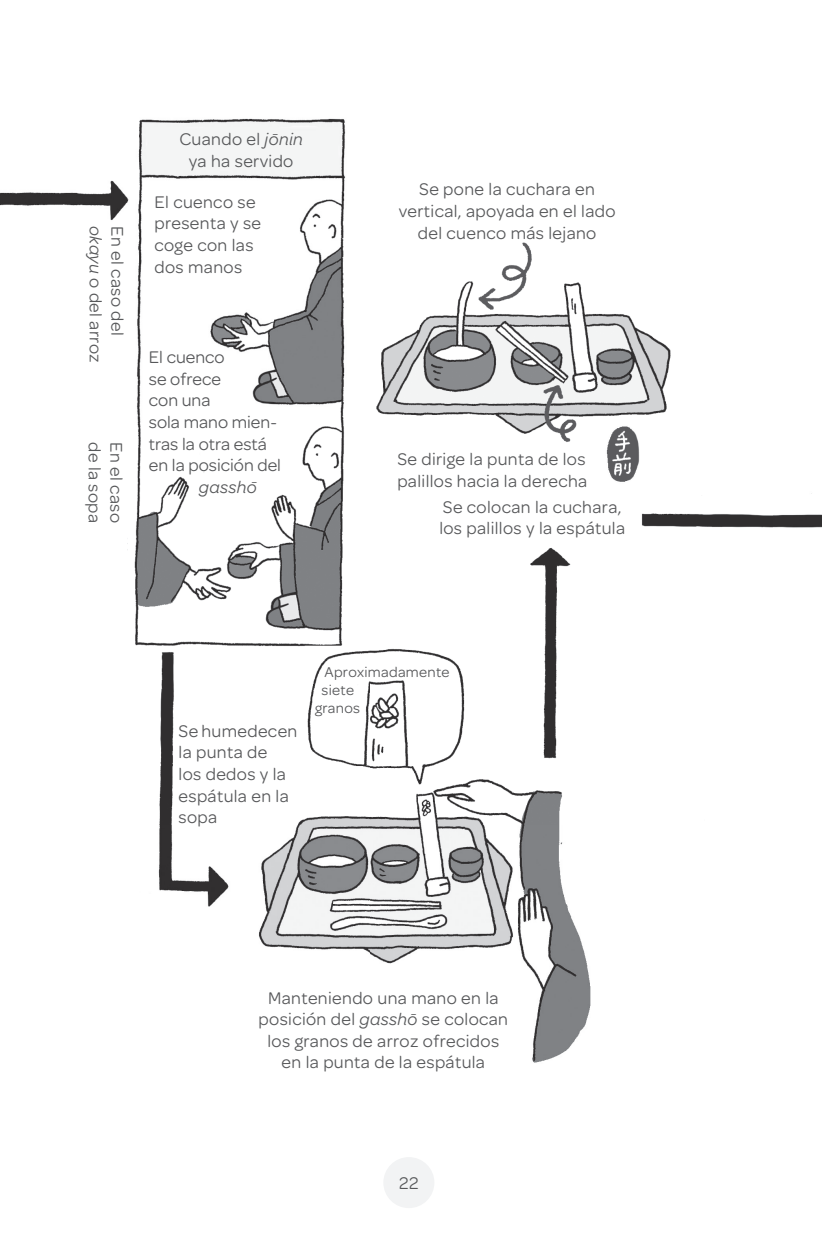
<style>
.page{position:relative;width:822px;height:1249px;background:#fff}
.page>*{position:absolute;margin:0;border:0;box-sizing:border-box;transform-origin:0 0}
.t1{font:18px/21.6px "Omnes";letter-spacing:.02em;color:#57585a}
.t2{font:18px/21.6px "Omnes";color:#57585a}
.t3{font:italic 18px "Omnes";letter-spacing:.02em;color:#57585a}
.t4{font:italic 300 18px "Omnes";color:#57585a}
.t5{font:15.08px "Omnes";letter-spacing:.02em;color:#57585a}
.s1{font-style:italic}
</style>
<div class="page">
<img style="left:0;top:118px;width:822px;height:1081px">
<div style="left:383px;top:1157px;width:51px;height:51px;background:#f2f3f4;border-radius:50%"></div>
<p class="t1" style="left:107px;top:226px;width:138px;rotate:90deg"><span class="s1">okayu</span> o del arroz</p>
<p class="t1" style="left:128px;top:226px;width:111px;rotate:90deg">En el caso del</p>
<p class="t1" style="left:105px;top:442px;width:82px;rotate:90deg">de la sopa</p>
<p class="t1" style="left:127px;top:442px;width:82px;rotate:90deg">En el caso</p>
<p class="t1" style="left:179px;top:129px;width:125px;text-align:center">Cuando el <span class="s1">jonin </span>ya ha servido</p>
<p class="t1" style="left:154px;top:191px;width:108px">El cuenco se presenta y se coge con las dos manos</p>
<p class="t4" style="left:272px;top:123px;width:8px">-</p>
<p class="t2" style="left:149px;top:346px;width:134px">El cuenco<br>se ofrece<br>con una<br>sola mano mien&shy;tras la otra está en la posición del</p>
<p class="t3" style="left:199px;top:477px;width:59px">gassho</p>
<p class="t4" style="left:251px;top:471px;width:8px">-</p>
<p class="t1" style="left:399px;top:179px;width:218px;text-align:center">Se pone la cuchara en vertical, apoyada en el lado del cuenco más lejano</p>
<p class="t1" style="left:397px;top:449px;width:191px">Se dirige la punta de los palillos hacia la derecha</p>
<p class="t1" style="left:439px;top:496px;width:187px">Se colocan la cuchara, los palillos y la espátula</p>
<p class="t1" style="left:178px;top:720px;width:120px">Se hume decen la punta de<br>los dedos y la espátula en la sopa</p>
<p class="t5" style="left:324px;top:663px;width:127px">Aproximadamente</p>
<p class="t5" style="left:321px;top:681px;width:34px">siete</p>
<p class="t5" style="left:315px;top:699px;width:46px">granos</p>
<p class="t1" style="left:258px;top:987px;width:251px;text-align:center">Manteniendo una mano en la posición del <span class="s1">gassho</span> se colocan los granos de arroz ofrecidos en la punta de la espátula</p>
<p class="t4" style="left:410px;top:1003px;width:8px">-</p>
<p class="t1" style="left:399px;top:1173px;width:21px">22</p>
</div>
